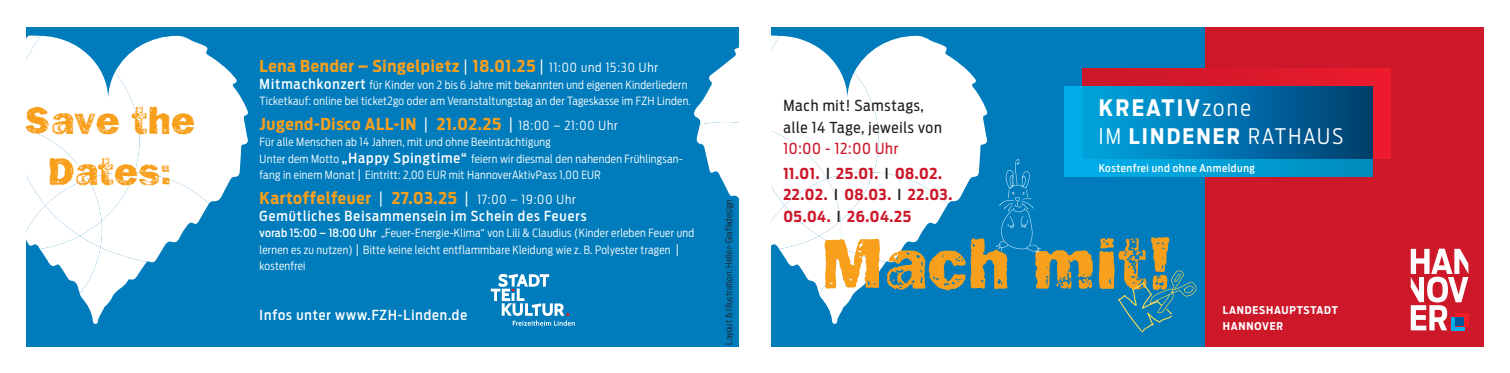
<style>
.page{position:relative;width:1510px;height:373px;background:#fff}
.page>*{position:absolute;margin:0;border:0;box-sizing:border-box;transform-origin:0 0}
.t1{font:73.88px "Frankie";color:#f89f1c}
.Text_Kreativ{font:40px/50px "Frankie";color:#f89f1c;text-align:center}
.t2{font:700 22.5px "Antenna Cond";letter-spacing:.1em;color:#fff}
.t3{font:300 21.25px "Antenna Cond";letter-spacing:.09em;color:#fff}
.Text_Kreativ-2{font:700 16.25px "Antenna Cond";letter-spacing:.04em;color:#f89f1c}
.Text_Kreativ-3{font:700 15px/21.2px "Antenna Cond";letter-spacing:.04em;color:#cc1829}
.t4{font:15px/21.2px "Antenna Cond";letter-spacing:.05em;color:#231f20}
.Text_Kreativ-4{font:500 13.75px "Antenna Cond";letter-spacing:.07em;color:#fff}
.Text_Kreativ-5{font:300 11.25px/16.2px "Antenna Cond";letter-spacing:.025em;color:#fff}
.t5{font:500 10.62px "Antenna Cond";letter-spacing:.05em;color:#fff}
.t6{font:700 10.62px "Antenna Cond";letter-spacing:.075em;color:#fff}
.t7{font:300 8.75px "Antenna Cond";letter-spacing:.02em;color:#231f20}
.s1{font-weight:300;color:#fff}
.s2{font-weight:300;font-size:12.5px;color:#fff}
.s3{font-weight:500;font-size:13.75px}
.s4{font-size:12.5px}
.s5{font-weight:500}
.s6{color:#cc1829}
.s7{font-weight:500;color:#231f20}
.s8{font-weight:300}
.s9{font-weight:700}
</style>
<div class="page">
<div style="left:771px;top:27px;width:712px;height:318px;background:#007cbc"></div>
<div style="left:27px;top:27px;width:712px;height:318px;background:#007cbc"></div>
<svg style="left:26px;top:35px;width:222px;height:288px"></svg>
<svg style="left:491px;top:274px;width:84px;height:51px"></svg>
<svg style="left:694px;top:35px;width:293px;height:288px"></svg>
<div style="left:1205px;top:27px;width:278px;height:318px;background:#cc1829"></div>
<svg style="left:1064px;top:86px;width:308px;height:90px;background:#009fd7"></svg>
<div style="left:1082px;top:68px;width:308px;height:90px;background:linear-gradient(to right,#cb1728,#e61b2e)"></div>
<div style="left:1082px;top:86px;width:290px;height:72px;background:linear-gradient(to right,#00a7e4,#003e72)"></div>
<svg style="left:1410px;top:248px;width:58px;height:82px"></svg>
<img style="left:996px;top:159px;width:45px;height:95px">
<img style="left:1118px;top:270px;width:79px;height:63px">
<p class="Text_Kreativ" style="left:25px;top:95px;width:172px">Save the<br>Dates:</p>
<p class="Text_Kreativ-2" style="left:260px;top:56px;width:400px">Lena Bender – Singelpietz <span class="s1">|</span> 18.01.25 <span class="s1">|</span> <span class="s2">11:00 und 15:30 Uhr</span></p>
<p class="Text_Kreativ-5" style="left:260px;top:77px;width:433px"><span class="s3">Mitmachkonzert</span> für Kinder von 2 bis 6 Jahre mit bekannten und eigenen Kinderliedern<br>Ticketkauf: online bei ticket2go oder am Veranstaltungstag an der Tageskasse im FZH Linden.</p>
<p class="Text_Kreativ-2" style="left:260px;top:114px;width:360px">Jugend-Disco ALL-IN <span class="s1">|</span> 21.02.25 <span class="s1">|</span> <span class="s2">18:00 – 21:00 Uhr</span></p>
<p class="Text_Kreativ-5" style="left:260px;top:134px;width:425px">Für alle Menschen ab 14 Jahren, mit und ohne Beeinträchtigung<br>Unter dem Motto <span class="s3">„Happy Spingtime“</span> feiern wir diesmal den nahenden Frühlingsan&shy;fang in einem Monat <span class="s4">|</span> Eintritt: 2,00 EUR mit HannoverAktivPass 1,00 EUR</p>
<p class="Text_Kreativ-2" style="left:260px;top:188px;width:318px">Kartoffelfeuer <span class="s1">|</span> 27.03.25 <span class="s1">|</span> <span class="s2">17:00 – 19:00 Uhr</span></p>
<p class="Text_Kreativ-4" style="left:260px;top:207px;width:328px">Gemütliches Beisammensein im Schein des Feuers</p>
<p class="Text_Kreativ-5" style="left:260px;top:225px;width:436px"><span class="s5">vorab 15:00 – 18:00 Uhr</span> „Feuer-Energie-Klima“ von Lili &amp; Claudius (Kinder erleben Feuer und lernen es zu nutzen) <span class="s4">|</span> Bitte keine leicht entflammbare Kleidung wie z. B. Polyester tragen <span class="s4">| </span>kostenfrei</p>
<p class="Text_Kreativ-4" style="left:260px;top:306px;width:209px">Infos unter www.FZH-Linden.de</p>
<p class="t7" style="left:724px;top:344px;width:146px;rotate:-90deg">Layout &amp; Illustration: Heller-Grafikdesign</p>
<p class="t4" style="left:783px;top:95px;width:160px">Mach mit! Samstags, alle 14 Tage, jeweils von<br><span class="s6">10:00 - 12:00 Uhr</span></p>
<p class="Text_Kreativ-3" style="left:783px;top:162px;width:170px">11.01. <span class="s7">I</span> 25.01. <span class="s7">I</span> 08.02.<br>22.02. <span class="s7">I</span> 08.03. <span class="s7">I</span> 22.03.<br>05.04. <span class="s7">I</span> 26.04.25</p>
<p class="t2" style="left:1098px;top:94px;width:154px">KREATIV<span class="s8">zone</span></p>
<p class="t3" style="left:1098px;top:123px;width:246px">IM <span class="s9">LINDENER</span> RATHAUS</p>
<p class="t5" style="left:1098px;top:161px;width:158px">Kostenfrei und ohne Anmeldung</p>
<p class="t1" style="left:821px;top:219px;width:352px">Mach mit!</p>
<p class="t6" style="left:1222px;top:303px;width:116px">LANDESHAUPTSTADT</p>
<p class="t6" style="left:1222px;top:319px;width:62px">HANNOVER</p>
</div>
